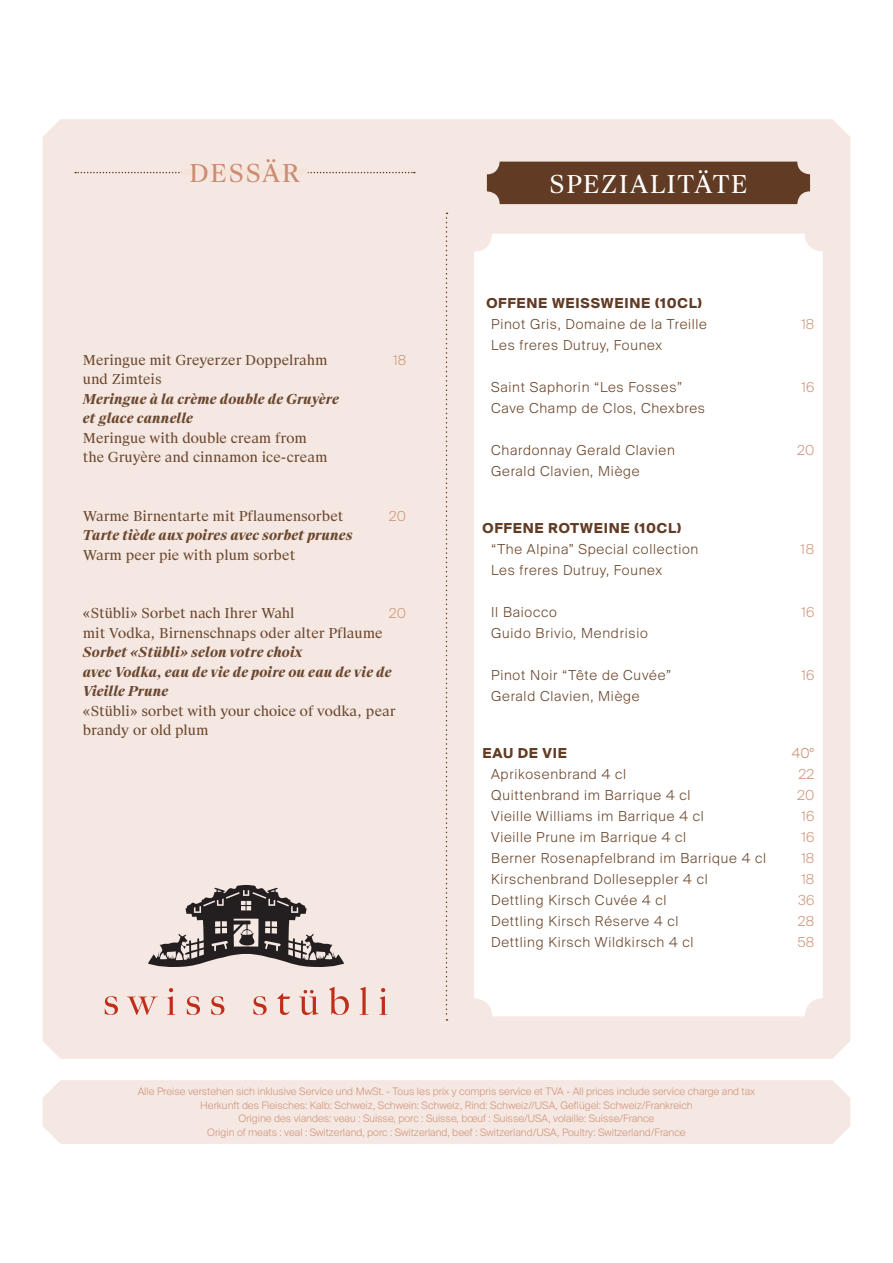
<style>
.page{position:relative;width:893px;height:1263px;background:#fff}
.page>*{position:absolute;margin:0;border:0;box-sizing:border-box;transform-origin:0 0}
.t1{font:27px "Suisse BP Serif";letter-spacing:.05em;color:#fff}
.t2{font:27px "Suisse BP Serif";color:#cc8c71}
.t3{font:300 15px "Suisse BP Intl";letter-spacing:.05em;color:#6c482e}
.t4{font:15px/19.5px "Suisse BP Serif";color:#6c482e}
.t5{font:italic 700 15px/19.5px "Suisse BP Serif";color:#6c482e}
.t6{font:700 15px "Suisse BP Intl";letter-spacing:.05em;color:#613b24}
.t7{font:300 15px "Suisse BP Intl";color:#d1967c}
.t8{font:300 11.25px/13.5px "Suisse BP Intl";color:#d1967c;text-align:center}
</style>
<div class="page">
<div style="left:43px;top:119px;width:807px;height:940px;background:#f5e8e3"></div>
<svg style="left:446px;top:213px;width:1px;height:807px"></svg>
<div style="left:43px;top:1080px;width:807px;height:64px;background:#f5e8e3"></div>
<div style="left:474px;top:234px;width:349px;height:782px;background:#fff;border-radius:18px"></div>
<div style="left:487px;top:162px;width:323px;height:42px;background:#613b24;border-radius:13px"></div>
<svg style="left:75px;top:172px;width:340px;height:1px"></svg>
<div style="left:181px;top:169px;width:127px;height:6px;background:#f4e4da"></div>
<svg style="left:148px;top:885px;width:196px;height:82px;background:#9d9491"></svg>
<svg style="left:105px;top:996px;width:13px;height:19px"></svg>
<svg style="left:127px;top:996px;width:31px;height:19px"></svg>
<svg style="left:167px;top:988px;width:8px;height:27px"></svg>
<svg style="left:187px;top:996px;width:13px;height:19px"></svg>
<svg style="left:211px;top:996px;width:13px;height:19px"></svg>
<svg style="left:253px;top:996px;width:14px;height:19px"></svg>
<svg style="left:277px;top:993px;width:13px;height:22px"></svg>
<svg style="left:299px;top:990px;width:19px;height:25px"></svg>
<svg style="left:329px;top:987px;width:20px;height:28px"></svg>
<svg style="left:359px;top:987px;width:9px;height:28px"></svg>
<svg style="left:379px;top:988px;width:8px;height:27px"></svg>
<h1 class="t2" style="left:189px;top:156px;width:19px">Dess</h1>
<h1 class="t2" style="left:262px;top:156px;width:32px">är</h1>
<p class="t4" style="left:83px;top:350px;width:246px">Meringue mit Greyerzer Doppelrahm</p>
<p class="t7" style="left:393px;top:351px;width:14px">18</p>
<p class="t4" style="left:83px;top:369px;width:80px">und Zimteis</p>
<p class="t5" style="left:83px;top:389px;width:258px">Meringue à la crème double de Gruyère et glace cannelle</p>
<p class="t4" style="left:83px;top:428px;width:246px">Meringue with double cream from the Gruyère and cinnamon ice-cream</p>
<p class="t4" style="left:83px;top:506px;width:262px">Warme Birnentarte mit Pflaumensorbet</p>
<p class="t7" style="left:389px;top:507px;width:19px">20</p>
<p class="t5" style="left:83px;top:525px;width:271px">Tarte tiède aux poires avec sorbet prunes</p>
<p class="t4" style="left:83px;top:545px;width:214px">Warm peer pie with plum sorbet</p>
<p class="t4" style="left:83px;top:603px;width:213px">«Stübli» Sorbet nach Ihrer Wahl</p>
<p class="t7" style="left:389px;top:604px;width:19px">20</p>
<p class="t4" style="left:83px;top:623px;width:301px">mit Vodka, Birnenschnaps oder alter Pflaume</p>
<p class="t5" style="left:83px;top:642px;width:310px">Sorbet «Stübli» selon votre choix<br>avec Vodka, eau de vie de poire ou eau de vie de<br>Vieille Prune</p>
<p class="t4" style="left:83px;top:701px;width:314px">«Stübli» sorbet with your choice of vodka, pear brandy or old plum</p>
<h1 class="t1" style="left:549px;top:167px;width:85px">Speziali</h1>
<h1 class="t1" style="left:677px;top:167px;width:68px">täte</h1>
<p class="t6" style="left:486px;top:294px;width:217px">OFFENE WEISSWEINE (10CL)</p>
<p class="t3" style="left:491px;top:315px;width:217px">Pinot Gris, Domaine de la Treille</p>
<p class="t7" style="left:801px;top:315px;width:14px">18</p>
<p class="t3" style="left:491px;top:336px;width:173px">Les freres Dutruy, Founex</p>
<p class="t3" style="left:491px;top:378px;width:193px">Saint Saphorin “Les Fosses”</p>
<p class="t7" style="left:801px;top:378px;width:14px">16</p>
<p class="t3" style="left:491px;top:399px;width:215px">Cave Champ de Clos, Chexbres</p>
<p class="t3" style="left:491px;top:441px;width:185px">Chardonnay Gerald Clavien</p>
<p class="t7" style="left:797px;top:441px;width:19px">20</p>
<p class="t3" style="left:491px;top:462px;width:150px">Gerald Clavien, Miège</p>
<p class="t6" style="left:483px;top:519px;width:200px">OFFENE ROTWEINE (10CL)</p>
<p class="t3" style="left:491px;top:540px;width:209px">“The Alpina” Special collection</p>
<p class="t7" style="left:801px;top:540px;width:15px">18</p>
<p class="t3" style="left:491px;top:561px;width:173px">Les freres Dutruy, Founex</p>
<p class="t3" style="left:491px;top:603px;width:67px">Il Baiocco</p>
<p class="t7" style="left:801px;top:603px;width:14px">16</p>
<p class="t3" style="left:491px;top:624px;width:158px">Guido Brivio, Mendrisio</p>
<p class="t3" style="left:491px;top:666px;width:181px">Pinot Noir “Tête de Cuvée”</p>
<p class="t7" style="left:801px;top:666px;width:14px">16</p>
<p class="t3" style="left:491px;top:687px;width:150px">Gerald Clavien, Miège</p>
<p class="t6" style="left:483px;top:744px;width:86px">EAU DE VIE</p>
<p class="t7" style="left:792px;top:744px;width:24px">40°</p>
<p class="t3" style="left:491px;top:765px;width:136px">Aprikosenbrand 4 cl</p>
<p class="t7" style="left:798px;top:765px;width:17px">22</p>
<p class="t3" style="left:491px;top:786px;width:201px">Quittenbrand im Barrique 4 cl</p>
<p class="t7" style="left:797px;top:786px;width:19px">20</p>
<p class="t3" style="left:491px;top:807px;width:214px">Vieille Williams im Barrique 4 cl</p>
<p class="t7" style="left:801px;top:807px;width:14px">16</p>
<p class="t3" style="left:491px;top:828px;width:197px">Vieille Prune im Barrique 4 cl</p>
<p class="t7" style="left:801px;top:828px;width:14px">16</p>
<p class="t3" style="left:491px;top:849px;width:276px">Berner Rosenapfelbrand im Barrique 4 cl</p>
<p class="t7" style="left:801px;top:849px;width:14px">18</p>
<p class="t3" style="left:491px;top:870px;width:218px">Kirschenbrand Dolleseppler 4 cl</p>
<p class="t7" style="left:801px;top:870px;width:14px">18</p>
<p class="t3" style="left:491px;top:891px;width:177px">Dettling Kirsch Cuvée 4 cl</p>
<p class="t7" style="left:798px;top:891px;width:18px">36</p>
<p class="t3" style="left:491px;top:912px;width:189px">Dettling Kirsch Réserve 4 cl</p>
<p class="t7" style="left:798px;top:912px;width:18px">28</p>
<p class="t3" style="left:491px;top:933px;width:204px">Dettling Kirsch Wildkirsch 4 cl</p>
<p class="t7" style="left:798px;top:933px;width:18px">58</p>
<p class="t8" style="left:138px;top:1085px;width:619px">Alle Preise verstehen sich inklusive Service und MwSt. - Tous les prix y compris service et TVA - All prices include service charge and tax Herkunft des Fleisches: Kalb: Schweiz, Schwein: Schweiz, Rind: Schweiz//USA, Geflügel: Schweiz/Frankreich<br>Origine des viandes: veau : Suisse, porc : Suisse, bœuf : Suisse/USA, volaille: Suisse/France<br>Origin of meats : veal : Switzerland, porc : Switzerland, beef : Switzerland/USA, Poultry: Switzerland/France</p>
</div>
